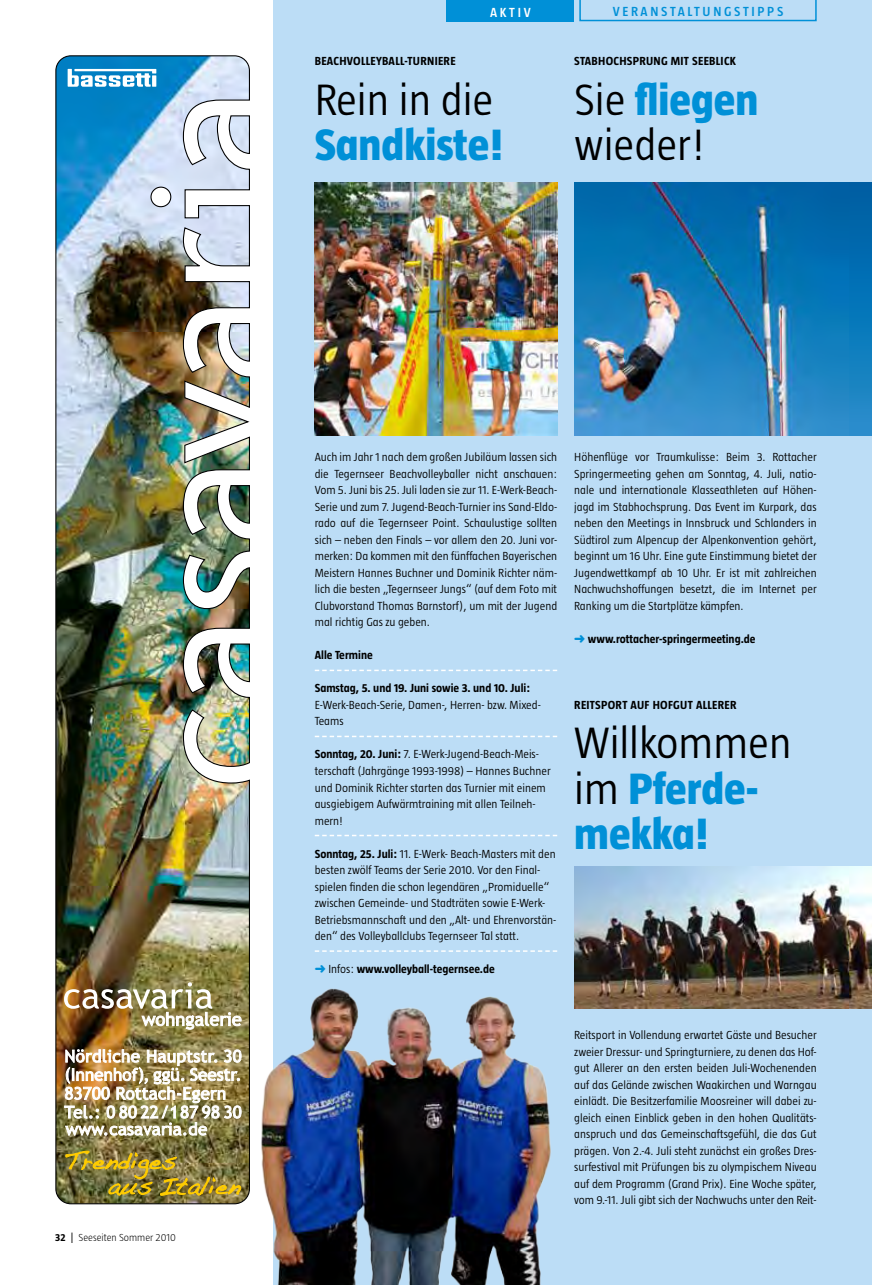
<style>
.page{position:relative;width:872px;height:1285px;background:#fff}
.page>*{position:absolute;margin:0;border:0;box-sizing:border-box;transform-origin:0 0}
.t1{font:800 45px/45px "Taz";color:#0090d7}
.t2{font:300 45px/45px "Taz";color:#000}
.t3{font:600 13.5px "Taz";letter-spacing:.2em;color:#0090d7}
.t4{font:600 13.5px "Taz";letter-spacing:.2em;color:#fff}
.t5{font:300 12px/16.5px "Taz";color:#000;text-align:justify}
.t6{font:700 12px "Taz";color:#000}
.t7{font:700 12px "Taz";letter-spacing:.025em;color:#000}
.t8{font:700 12px "Taz";letter-spacing:.045em;color:#000}
.t9{font:300 10.5px "Taz";color:#000}
.s1{font-weight:700}
.s2{font-weight:400}
.s3{font-weight:800;color:#0090d7}
.s4{color:#0090d7}
.s5{font-weight:300}
.s6{font-weight:300;color:#000}
</style>
<div class="page">
<div style="left:274px;top:0;width:598px;height:1284px;background:#bcddf6"></div>
<svg style="left:315px;top:669px;width:242px;height:2px"></svg>
<svg style="left:315px;top:735px;width:242px;height:2px"></svg>
<svg style="left:315px;top:834px;width:242px;height:2px"></svg>
<svg style="left:315px;top:950px;width:242px;height:1px"></svg>
<div style="left:446px;top:0;width:128px;height:21px;background:#0090d7"></div>
<img style="left:55px;top:55px;width:195px;height:1148px">
<img style="left:314px;top:183px;width:243px;height:252px">
<img style="left:261px;top:975px;width:290px;height:309px">
<img style="left:574px;top:866px;width:298px;height:142px">
<img style="left:574px;top:183px;width:298px;height:252px">
<svg style="left:579px;top:0;width:237px;height:21px"></svg>
<p class="t9" style="left:55px;top:1231px;width:122px"><span class="s1">32</span> <span class="s2">|</span> Seeseiten Sommer 2010</p>
<p class="t4" style="left:490px;top:5px;width:42px">AKTIV</p>
<p class="t3" style="left:613px;top:4px;width:172px">VERANSTALTUNGSTIPPS</p>
<p class="t8" style="left:315px;top:55px;width:142px">Beachvolleyball-Turniere</p>
<h1 class="t2" style="left:315px;top:77px;width:180px">Rein in die</h1>
<h1 class="t1" style="left:315px;top:122px;width:190px">Sandkiste!</h1>
<p class="t6" style="left:574px;top:55px;width:163px">Stabhochsprung mit Seeblick</p>
<h1 class="t2" style="left:574px;top:77px;width:186px">Sie <span class="s3">fliegen </span>wieder!</h1>
<p class="t5" style="left:315px;top:449px;width:244px">Auch im Jahr 1 nach dem großen Jubiläum lassen sich die Tegernseer Beachvolleyballer nicht anschauen:<br>Vom 5. Juni bis 25. Juli laden sie zur 11. E-Werk-Beach-Serie und zum 7. Jugend-Beach-Turnier ins Sand-Eldo&shy;rado auf die Tegernseer Point. Schaulustige sollten sich – neben den Finals – vor allem den 20. Juni vor&shy;merken: Da kommen mit den fünffachen Bayerischen Meistern Hannes Buchner und Dominik Richter näm&shy;lich die besten „Tegernseer Jungs“ (auf dem Foto mit Clubvorstand Thomas Barnstorf), um mit der Jugend mal richtig Gas zu geben.</p>
<p class="t6" style="left:315px;top:649px;width:60px">Alle Termine</p>
<p class="t6" style="left:315px;top:682px;width:217px">Samstag, 5. und 19. Juni sowie 3. und 10. Juli:</p>
<p class="t5" style="left:315px;top:696px;width:227px">E-Werk-Beach-Serie, Damen-, Herren- bzw. Mixed-<br>Teams</p>
<p class="t5" style="left:315px;top:746px;width:237px;text-align:left"><span class="s1">Sonntag, 20. Juni:</span> 7. E-Werk-Jugend-Beach-Meis&shy;terschaft (Jahrgänge 1993-1998) – Hannes Buchner und Dominik Richter starten das Turnier mit einem ausgiebigem Aufwärmtraining mit allen Teilneh&shy;mern!</p>
<p class="t5" style="left:315px;top:845px;width:243px;text-align:left"><span class="s1">Sonntag, 25. Juli:</span> 11. E-Werk- Beach-Masters mit den besten zwölf Teams der Serie 2010. Vor den Final&shy;spielen finden die schon legendären „Promiduelle“ zwischen Gemeinde- und Stadträten sowie E-Werk-Betriebsmannschaft und den „Alt- und Ehrenvorstän&shy;den“ des Volleyballclubs Tegernseer Tal statt.</p>
<p class="t6" style="left:315px;top:962px;width:182px"><span class="s4">➜</span> <span class="s5">Infos:</span> www.volleyball-tegernsee.de</p>
<p class="t5" style="left:574px;top:449px;width:244px">Höhenflüge vor Traumkulisse: Beim 3. Rottacher Springermeeting gehen am Sonntag, 4. Juli, natio&shy;nale und internationale Klasseathleten auf Höhen&shy;jagd im Stabhochsprung. Das Event im Kurpark, das neben den Meetings in Innsbruck und Schlanders in Südtirol zum Alpencup der Alpenkonvention gehört, beginnt um 16 Uhr. Eine gute Einstimmung bietet der Jugendwettkampf ab 10 Uhr. Er ist mit zahlreichen Nachwuchshoffungen besetzt, die im Internet per Ranking um die Startplätze kämpfen.</p>
<p class="t6" style="left:574px;top:632px;width:183px"><span class="s4">➜</span> www.rottacher-springermeeting.de</p>
<p class="t7" style="left:574px;top:698px;width:164px">Reitsport auf Hofgut Allerer</p>
<h1 class="t1" style="left:574px;top:721px;width:219px"><span class="s6">Willkommen im</span> Pferde&shy;mekka!</h1>
<p class="t5" style="left:574px;top:1026px;width:244px">Reitsport in Vollendung erwartet Gäste und Besucher zweier Dressur- und Springturniere, zu denen das Hof&shy;gut Allerer an den ersten beiden Juli-Wochenenden auf das Gelände zwischen Waakirchen und Warngau einlädt. Die Besitzerfamilie Moosreiner will dabei zu&shy;gleich einen Einblick geben in den hohen Qualitäts&shy;anspruch und das Gemeinschaftsgefühl, die das Gut prägen. Von 2.-4. Juli steht zunächst ein großes Dres&shy;surfestival mit Prüfungen bis zu olympischem Niveau auf dem Programm (Grand Prix). Eine Woche später, vom 9.-11. Juli gibt sich der Nachwuchs unter den Reit-</p>
</div>
